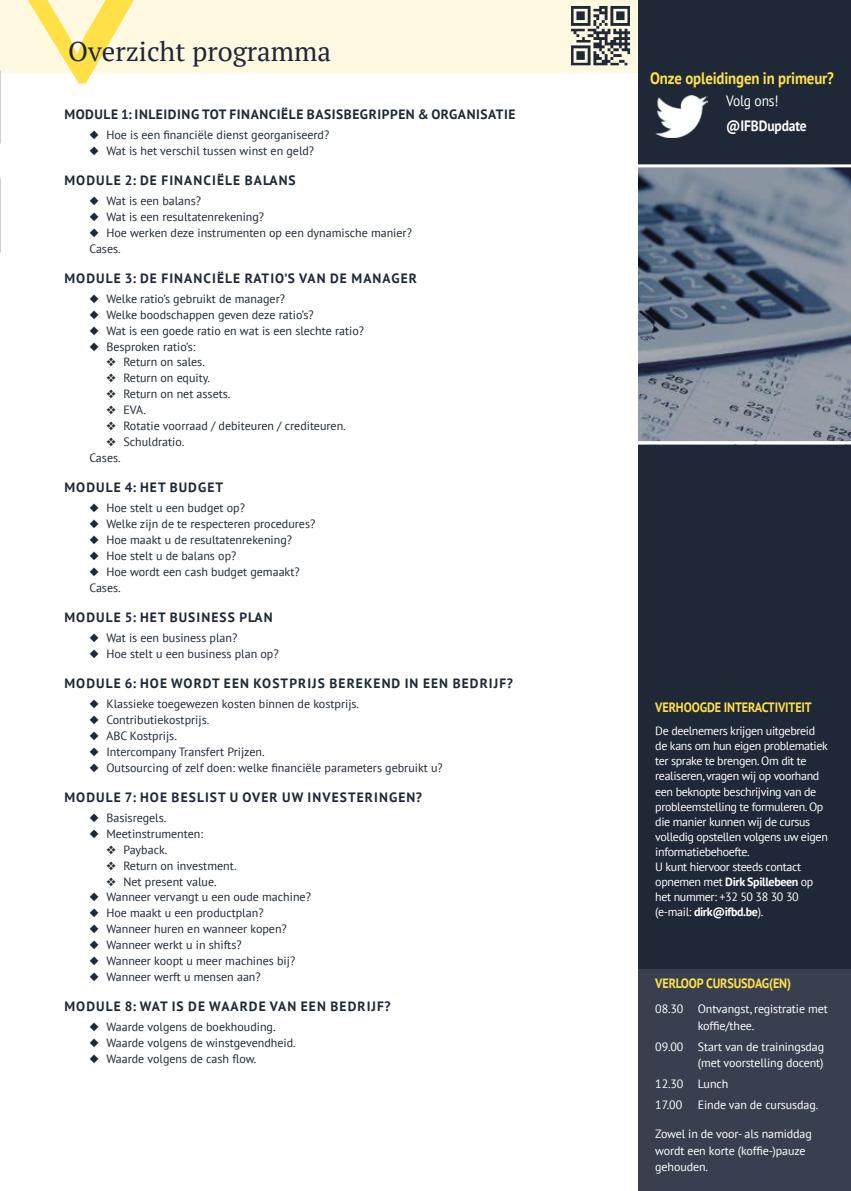
<style>
.page{position:relative;width:851px;height:1191px;background:#fff}
.page>*{position:absolute;margin:0;border:0;box-sizing:border-box;transform-origin:0 0}
.t1{font:700 225px "PT Serif";color:#ffe147}
.t2{font:27px "PT Serif";color:#1e2836}
.t3{font:700 16.5px "PT Sans";letter-spacing:-.01em;color:#ffe147;scale:.9 1}
.t4{font:700 15px "PT Sans";letter-spacing:-.01em;color:#fff;scale:.9 1}
.t5{font:15px "PT Sans";letter-spacing:-.01em;color:#fff;scale:.9 1}
.t6{font:700 13.5px "PT Sans";letter-spacing:.08em;color:#1e2836}
.t7{font:700 13.5px "PT Sans";letter-spacing:.04em;color:#1e2836}
.t8{font:700 13.5px "PT Sans";letter-spacing:-.01em;color:#ffe147;scale:.9 1}
.t9{font:12px/15.9px "PT Sans";color:#1e2836}
.t10{font:12px/15px "PT Sans";letter-spacing:-.03em;color:#fff}
.t11{font:12px/16.5px "PT Sans";letter-spacing:-.01em;color:#fff}
.s1{font-weight:700}
</style>
<div class="page">
<div style="left:0;top:0;width:850px;height:72px;background:#fff9e2"></div>
<div style="left:638px;top:0;width:212px;height:1191px;background:#1e2836"></div>
<div style="left:638px;top:969px;width:212px;height:222px;background:#384050"></div>
<img style="left:655px;top:95px;width:52px;height:43px">
<img style="left:638px;top:167px;width:212px;height:274px">
<img style="left:558px;top:6px;width:80px;height:67px">
<hr style="left:617px;top:164px;width:233px;height:3px;background:#fff">
<hr style="left:617px;top:441px;width:233px;height:3px;background:#fff">
<h1 class="t1" style="left:230px;top:-32px;width:129px;rotate:90deg">&gt;</h1>
<h2 class="t2" style="left:68px;top:34px;width:264px">Overzicht programma</h2>
<p class="t7" style="left:64px;top:105px;width:452px">MODULE 1: INLEIDING TOT FINANCIËLE BASISBEGRIPPEN &amp; ORGANISATIE</p>
<p class="t9" style="left:89px;top:126px;width:241px">◆ Hoe is een financiële dienst georganiseerd?</p>
<p class="t9" style="left:89px;top:142px;width:226px">◆ Wat is het verschil tussen winst en geld?</p>
<p class="t6" style="left:64px;top:171px;width:233px">MODULE 2: DE FINANCIËLE BALANS</p>
<p class="t9" style="left:89px;top:192px;width:113px">◆ Wat is een balans?</p>
<p class="t9" style="left:89px;top:208px;width:176px">◆ Wat is een resultatenrekening?</p>
<p class="t9" style="left:89px;top:224px;width:324px">◆ Hoe werken deze instrumenten op een dynamische manier?<br>Cases.</p>
<p class="t6" style="left:64px;top:269px;width:354px">MODULE 3: DE FINANCIËLE RATIO’S VAN DE MANAGER</p>
<p class="t9" style="left:89px;top:290px;width:197px">◆ Welke ratio’s gebruikt de manager?</p>
<p class="t9" style="left:89px;top:306px;width:226px">◆ Welke boodschappen geven deze ratio’s?</p>
<p class="t9" style="left:89px;top:322px;width:276px">◆ Wat is een goede ratio en wat is een slechte ratio?</p>
<p class="t9" style="left:89px;top:338px;width:108px">◆ Besproken ratio’s:</p>
<p class="t9" style="left:106px;top:354px;width:100px">❖ Return on sales.</p>
<p class="t9" style="left:106px;top:370px;width:105px">❖ Return on equity.</p>
<p class="t9" style="left:106px;top:386px;width:126px">❖ Return on net assets.</p>
<p class="t9" style="left:106px;top:402px;width:41px">❖ EVA.</p>
<p class="t9" style="left:106px;top:417px;width:241px">❖ Rotatie voorraad / debiteuren / crediteuren.</p>
<p class="t9" style="left:89px;top:433px;width:96px;text-indent:17px">❖ Schuldratio.<br>Cases.</p>
<p class="t6" style="left:64px;top:478px;width:160px">MODULE 4: HET BUDGET</p>
<p class="t9" style="left:89px;top:500px;width:157px">◆ Hoe stelt u een budget op?</p>
<p class="t9" style="left:89px;top:515px;width:227px">◆ Welke zijn de te respecteren procedures?</p>
<p class="t9" style="left:89px;top:531px;width:204px">◆ Hoe maakt u de resultatenrekening?</p>
<p class="t9" style="left:89px;top:547px;width:148px">◆ Hoe stelt u de balans op?</p>
<p class="t9" style="left:89px;top:563px;width:212px">◆ Hoe wordt een cash budget gemaakt?<br>Cases.</p>
<p class="t6" style="left:64px;top:608px;width:210px">MODULE 5: HET BUSINESS PLAN</p>
<p class="t9" style="left:89px;top:629px;width:149px">◆ Wat is een business plan?</p>
<p class="t9" style="left:89px;top:645px;width:191px">◆ Hoe stelt u een business plan op?</p>
<p class="t6" style="left:64px;top:674px;width:450px">MODULE 6: HOE WORDT EEN KOSTPRIJS BEREKEND IN EEN BEDRIJF?</p>
<p class="t9" style="left:89px;top:695px;width:271px">◆ Klassieke toegewezen kosten binnen de kostprijs.</p>
<p class="t9" style="left:89px;top:711px;width:121px">◆ Contributiekostprijs.</p>
<p class="t9" style="left:89px;top:727px;width:89px">◆ ABC Kostprijs.</p>
<p class="t9" style="left:89px;top:743px;width:177px">◆ Intercompany Transfert Prijzen.</p>
<p class="t9" style="left:89px;top:759px;width:355px">◆ Outsourcing of zelf doen: welke financiële parameters gebruikt u?</p>
<p class="t6" style="left:64px;top:788px;width:359px">MODULE 7: HOE BESLIST U OVER UW INVESTERINGEN?</p>
<p class="t9" style="left:89px;top:809px;width:78px">◆ Basisregels.</p>
<p class="t9" style="left:89px;top:825px;width:115px">◆ Meetinstrumenten:</p>
<p class="t9" style="left:106px;top:841px;width:62px">❖ Payback.</p>
<p class="t9" style="left:106px;top:857px;width:132px">❖ Return on investment.</p>
<p class="t9" style="left:106px;top:873px;width:112px">❖ Net present value.</p>
<p class="t9" style="left:89px;top:889px;width:223px">◆ Wanneer vervangt u een oude machine?</p>
<p class="t9" style="left:89px;top:905px;width:176px">◆ Hoe maakt u een productplan?</p>
<p class="t9" style="left:89px;top:920px;width:199px">◆ Wanneer huren en wanneer kopen?</p>
<p class="t9" style="left:89px;top:936px;width:154px">◆ Wanneer werkt u in shifts?</p>
<p class="t9" style="left:89px;top:952px;width:207px">◆ Wanneer koopt u meer machines bij?</p>
<p class="t9" style="left:89px;top:968px;width:173px">◆ Wanneer werft u mensen aan?</p>
<p class="t6" style="left:64px;top:997px;width:328px">MODULE 8: WAT IS DE WAARDE VAN EEN BEDRIJF?</p>
<p class="t9" style="left:89px;top:1018px;width:188px">◆ Waarde volgens de boekhouding.</p>
<p class="t9" style="left:89px;top:1034px;width:208px">◆ Waarde volgens de winstgevendheid.</p>
<p class="t9" style="left:89px;top:1050px;width:168px">◆ Waarde volgens de cash flow.</p>
<h3 class="t3" style="left:650px;top:67px;width:206px">Onze opleidingen in primeur?</h3>
<p class="t5" style="left:726px;top:91px;width:60px">Volg ons!</p>
<p class="t4" style="left:726px;top:116px;width:91px">@IFBDupdate</p>
<p class="t8" style="left:655px;top:698px;width:175px">VERHOOGDE INTERACTIVITEIT</p>
<p class="t10" style="left:655px;top:723px;width:174px">De deelnemers krijgen uitgebreid de kans om hun eigen problematiek ter sprake te brengen. Om dit te realiseren, vragen wij op voorhand een beknopte beschrijving van de probleemstelling te formuleren. Op die manier kunnen wij de cursus volledig opstellen volgens uw eigen informatiebehoefte.<br>U kunt hiervoor steeds contact opnemen met <span class="s1">Dirk Spillebeen</span> op het nummer: +32 50 38 30 30 (e-mail: <span class="s1">dirk@ifbd.be</span>).</p>
<p class="t8" style="left:655px;top:974px;width:152px">VERLOOP CURSUSDAG(EN)</p>
<p class="t11" style="left:697px;top:1000px;width:131px;text-indent:-43px">08.30 Ontvangst, registratie met koffie/thee.</p>
<p class="t11" style="left:655px;top:1038px;width:170px;text-align:right">09.00 Start van de trainingsdag (met voorstelling docent)</p>
<p class="t11" style="left:655px;top:1073px;width:75px;line-height:20.7px">12.30 Lunch<br>17.00</p>
<p class="t11" style="left:697px;top:1096px;width:122px">Einde van de cursusdag.</p>
<p class="t11" style="left:655px;top:1125px;width:158px">Zowel in de voor- als namiddag wordt een korte (koffie-)pauze gehouden.</p>
</div>
